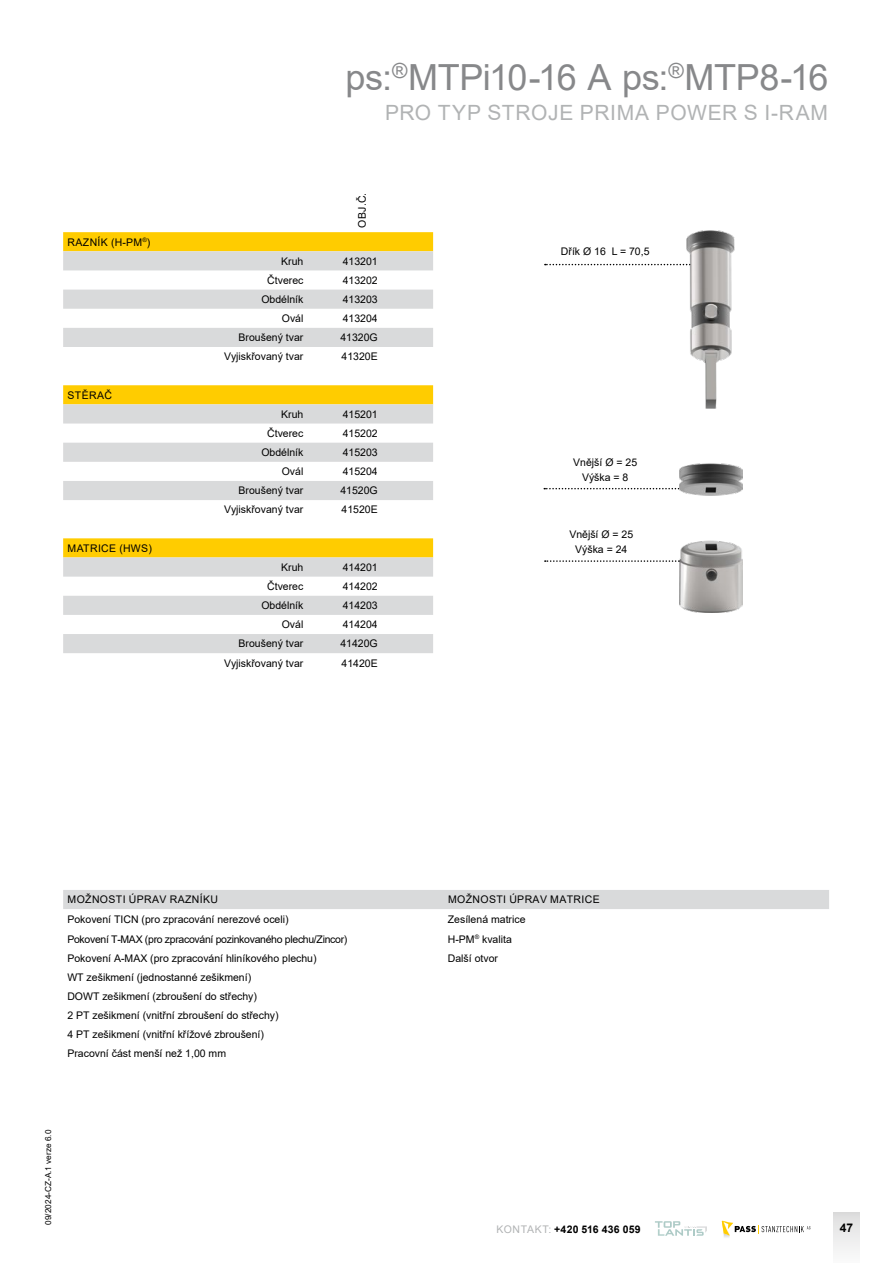
<style>
.page{position:relative;width:893px;height:1263px;background:#fff}
.page>*{position:absolute;margin:0;border:0;box-sizing:border-box;transform-origin:0 0}
.t1{font:36px "Arial";letter-spacing:-.01em;color:#87888a}
.t2{font:21px "Arial";letter-spacing:.03em;color:#b1b3b4}
.t3{font:700 12px "Arial";color:#000}
.t4{font:10.5px/19.2px "Arial";color:#000;text-align:center}
.t5{font:10.5px "Arial";letter-spacing:.035em;color:#000}
.t6{font:10.5px "Arial";letter-spacing:-.03em;color:#000}
.t7{font:700 10.5px "Arial";letter-spacing:.02em;color:#000}
.t8{font:8.25px "Arial";color:#000}
.s1{font-weight:400;color:#b1b3b4}
</style>
<div class="page">
<div style="left:834px;top:1212px;width:25px;height:51px;background:linear-gradient(to bottom,#dedede,#fbfbfb)"></div>
<svg style="left:722px;top:1221px;width:88px;height:17px"></svg>
<svg style="left:655px;top:1221px;width:52px;height:15px"></svg>
<svg style="left:545px;top:560px;width:134px;height:2px"></svg>
<svg style="left:544px;top:488px;width:135px;height:1px"></svg>
<svg style="left:545px;top:264px;width:133px;height:1px"></svg>
<img style="left:679px;top:231px;width:56px;height:178px">
<img style="left:679px;top:463px;width:64px;height:33px">
<img style="left:679px;top:540px;width:64px;height:72px">
<div style="left:63px;top:232px;width:370px;height:19px;background:#fc0"></div>
<svg style="left:63px;top:251px;width:370px;height:402px"></svg>
<div style="left:63px;top:890px;width:766px;height:19px;background:#d9dadb"></div>
<p class="t5" style="left:68px;top:235px;width:84px">RAZNÍK (H-PM<sup>®</sup>)</p>
<p class="t4" style="left:68px;top:385px;width:46px">STĚRAČ</p>
<p class="t5" style="left:68px;top:541px;width:86px">MATRICE (HWS)</p>
<h1 class="t1" style="left:346px;top:53px;width:484px">ps:<sup>®</sup>MTPi10-16 A ps:<sup>®</sup>MTP8-16</h1>
<h2 class="t2" style="left:385px;top:98px;width:445px">PRO TYP STROJE PRIMA POWER S I-RAM</h2>
<p class="t4" style="left:352px;top:228px;width:37px;rotate:-90deg">OBJ.Č.</p>
<p class="t4" style="left:281px;top:251px;width:24px">Kruh</p>
<p class="t4" style="left:343px;top:251px;width:37px">413201</p>
<p class="t4" style="left:267px;top:270px;width:38px">Čtverec</p>
<p class="t4" style="left:343px;top:270px;width:37px">413202</p>
<p class="t4" style="left:261px;top:290px;width:44px">Obdélník</p>
<p class="t4" style="left:343px;top:290px;width:37px">413203</p>
<p class="t4" style="left:282px;top:309px;width:23px">Ovál</p>
<p class="t4" style="left:343px;top:309px;width:37px">413204</p>
<p class="t4" style="left:239px;top:328px;width:66px">Broušený tvar</p>
<p class="t4" style="left:340px;top:328px;width:39px">41320G</p>
<p class="t4" style="left:224px;top:347px;width:81px">Vyjiskřovaný tvar</p>
<p class="t4" style="left:342px;top:347px;width:38px">41320E</p>
<p class="t4" style="left:281px;top:404px;width:24px">Kruh</p>
<p class="t4" style="left:343px;top:404px;width:37px">415201</p>
<p class="t4" style="left:267px;top:424px;width:38px">Čtverec</p>
<p class="t4" style="left:343px;top:424px;width:37px">415202</p>
<p class="t4" style="left:261px;top:443px;width:44px">Obdélník</p>
<p class="t4" style="left:343px;top:443px;width:37px">415203</p>
<p class="t4" style="left:282px;top:462px;width:23px">Ovál</p>
<p class="t4" style="left:343px;top:462px;width:37px">415204</p>
<p class="t4" style="left:239px;top:481px;width:66px">Broušený tvar</p>
<p class="t4" style="left:340px;top:481px;width:39px">41520G</p>
<p class="t4" style="left:224px;top:500px;width:81px">Vyjiskřovaný tvar</p>
<p class="t4" style="left:342px;top:500px;width:38px">41520E</p>
<p class="t4" style="left:281px;top:557px;width:24px">Kruh</p>
<p class="t4" style="left:343px;top:557px;width:37px">414201</p>
<p class="t4" style="left:267px;top:577px;width:38px">Čtverec</p>
<p class="t4" style="left:343px;top:577px;width:37px">414202</p>
<p class="t4" style="left:261px;top:596px;width:44px">Obdélník</p>
<p class="t4" style="left:343px;top:596px;width:37px">414203</p>
<p class="t4" style="left:282px;top:615px;width:23px">Ovál</p>
<p class="t4" style="left:343px;top:615px;width:37px">414204</p>
<p class="t4" style="left:239px;top:634px;width:66px">Broušený tvar</p>
<p class="t4" style="left:340px;top:634px;width:39px">41420G</p>
<p class="t4" style="left:224px;top:653px;width:81px">Vyjiskřovaný tvar</p>
<p class="t4" style="left:342px;top:653px;width:38px">41420E</p>
<p class="t4" style="left:561px;top:241px;width:90px">Dřík Ø 16 L = 70,5</p>
<p class="t4" style="left:573px;top:454px;width:65px;line-height:15px">Vnější Ø = 25<br>Výška = 8</p>
<p class="t4" style="left:569px;top:527px;width:65px;line-height:15px">Vnější Ø = 25<br>Výška = 24</p>
<p class="t5" style="left:68px;top:892px;width:152px">MOŽNOSTI ÚPRAV RAZNÍKU</p>
<p class="t5" style="left:448px;top:892px;width:153px">MOŽNOSTI ÚPRAV MATRICE</p>
<p class="t4" style="left:67px;top:909px;width:223px">Pokovení TICN (pro zpracování nerezové oceli)</p>
<p class="t4" style="left:448px;top:909px;width:79px">Zesílená matrice</p>
<p class="t6" style="left:67px;top:932px;width:281px">Pokovení T-MAX (pro zpracování pozinkovaného plechu/Zincor)</p>
<p class="t4" style="left:448px;top:929px;width:65px">H-PM<sup>®</sup> kvalita</p>
<p class="t4" style="left:67px;top:948px;width:251px">Pokovení A-MAX (pro zpracování hliníkového plechu)</p>
<p class="t4" style="left:448px;top:948px;width:52px">Další otvor</p>
<p class="t4" style="left:67px;top:967px;width:213px;text-align:left">WT zešikmení (jednostanné zešikmení)<br>DOWT zešikmení (zbroušení do střechy)<br>2 PT zešikmení (vnitřní zbroušení do střechy)<br>4 PT zešikmení (vnitřní křížové zbroušení)<br>Pracovní část menší než 1,00 mm</p>
<p class="t8" style="left:43px;top:1225px;width:96px;rotate:-90deg">09/2024-CZ-A.1 verze 6.0</p>
<p class="t7" style="left:497px;top:1222px;width:146px"><span class="s1">KONTAKT:</span> +420 516 436 059</p>
<p class="t3" style="left:840px;top:1220px;width:15px">47</p>
</div>
